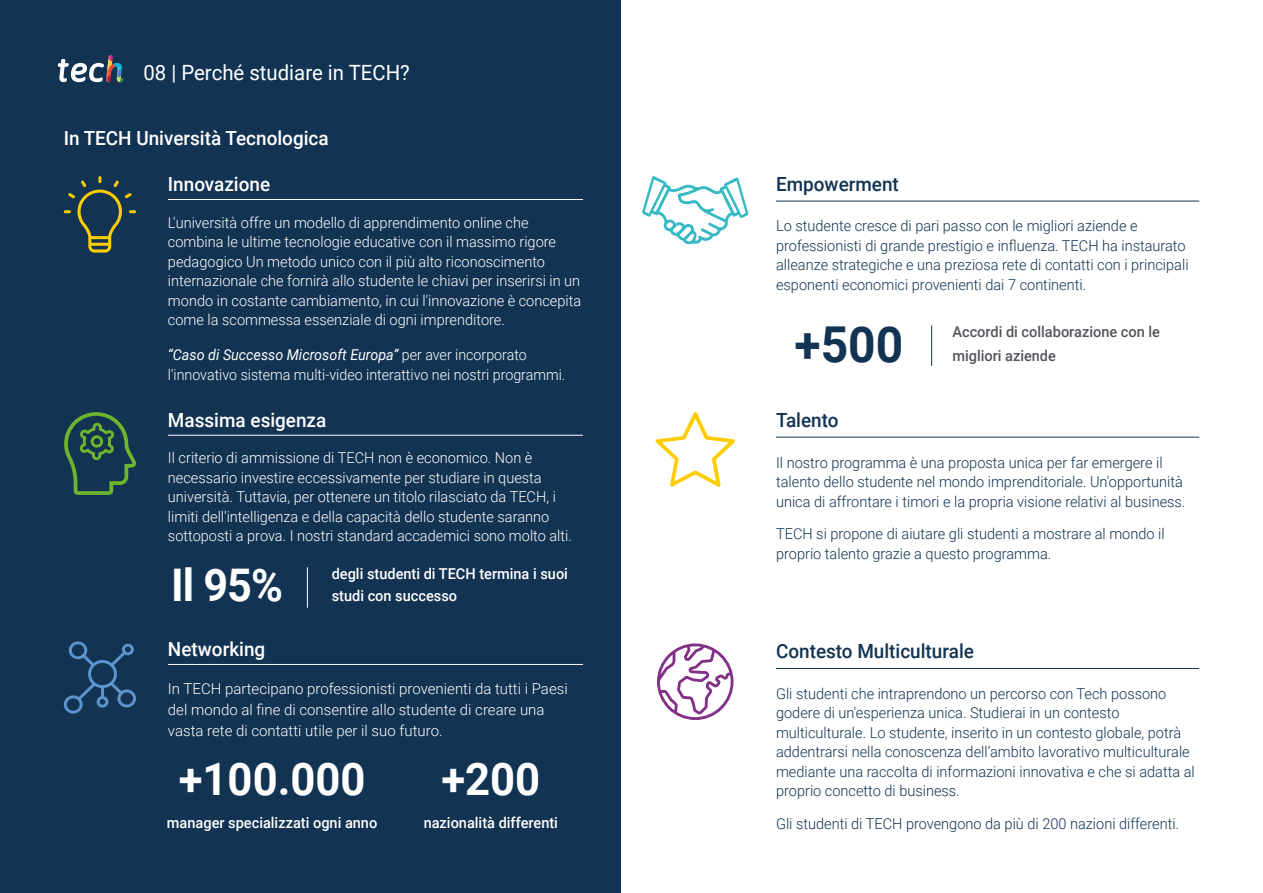
<style>
.page{position:relative;width:1263px;height:893px;background:#fff}
.page>*{position:absolute;margin:0;border:0;box-sizing:border-box;transform-origin:0 0}
.t1{font:700 49.5px "Roboto";color:#123352}
.t2{font:700 45px "Roboto";color:#fff}
.t3{font:700 45px "Roboto";color:#fff;scale:.96 1}
.t4{font:21px "Roboto";color:#fff}
.t5{font:500 19.5px "Roboto";color:#fff}
.t6{font:500 19.5px "Roboto";color:#123352}
.t7{font:300 15px/19.5px "Roboto";color:#123352}
.t8{font:300 15px/19.5px "Roboto";color:#fff}
.t9{font:300 15px/19.5px "Roboto";color:#fff;scale:.95 1}
.t10{font:500 15px "Roboto";color:#fff}
.t11{font:500 15px "Roboto";color:#52555b}
.s1{font-weight:400;font-style:italic}
</style>
<div class="page">
<div style="left:0;top:0;width:621px;height:893px;background:#123352"></div>
<hr style="left:1262px;top:344px;width:1px;height:549px;background:#123352">
<svg style="left:58px;top:55px;width:65px;height:28px"></svg>
<hr style="left:776px;top:201px;width:423px;height:1px;background:#123352">
<hr style="left:931px;top:326px;width:1px;height:40px;background:#123352">
<hr style="left:168px;top:664px;width:415px;height:1px;background:#fff">
<hr style="left:168px;top:199px;width:415px;height:1px;background:#fff">
<hr style="left:307px;top:567px;width:1px;height:41px;background:#fff">
<hr style="left:168px;top:435px;width:415px;height:1px;background:#fff">
<svg style="left:64px;top:412px;width:72px;height:83px"></svg>
<hr style="left:776px;top:668px;width:423px;height:1px;background:#123352">
<hr style="left:776px;top:437px;width:423px;height:1px;background:#123352">
<svg style="left:64px;top:176px;width:72px;height:77px"></svg>
<svg style="left:64px;top:641px;width:72px;height:73px"></svg>
<svg style="left:642px;top:176px;width:107px;height:68px"></svg>
<svg style="left:657px;top:643px;width:76px;height:77px"></svg>
<svg style="left:655px;top:412px;width:80px;height:75px"></svg>
<h3 class="t4" style="left:144px;top:57px;width:268px">08 | Perché studiare in TECH?</h3>
<h3 class="t5" style="left:64px;top:125px;width:266px">In TECH Università Tecnologica</h3>
<h3 class="t5" style="left:168px;top:170px;width:104px">Innovazione</h3>
<p class="t8" style="left:168px;top:212px;width:415px">L'università offre un modello di apprendimento online che combina le ultime tecnologie educative con il massimo rigore pedagogico Un metodo unico con il più alto riconoscimento internazionale che fornirà allo studente le chiavi per inserirsi in un mondo in costante cambiamento, in cui l'innovazione è concepita come la scommessa essenziale di ogni imprenditore.</p>
<p class="t9" style="left:168px;top:344px;width:420px"><span class="s1">“Caso di Successo Microsoft Europa”</span> per aver incorporato l'innovativo sistema multi-video interattivo nei nostri programmi.</p>
<h3 class="t5" style="left:168px;top:406px;width:160px">Massima esigenza</h3>
<p class="t8" style="left:168px;top:448px;width:405px">Il criterio di ammissione di TECH non è economico. Non è necessario investire eccessivamente per studiare in questa università. Tuttavia, per ottenere un titolo rilasciato da TECH, i limiti dell'intelligenza e della capacità dello studente saranno sottoposti a prova. I nostri standard accademici sono molto alti.</p>
<h2 class="t3" style="left:171px;top:553px;width:118px">Il 95%</h2>
<p class="t10" style="left:332px;top:563px;width:238px">degli studenti di TECH termina i suoi</p>
<p class="t10" style="left:332px;top:585px;width:127px">studi con successo</p>
<h3 class="t5" style="left:168px;top:635px;width:99px">Networking</h3>
<p class="t8" style="left:168px;top:678px;width:401px;line-height:21px">In TECH partecipano professionisti provenienti da tutti i Paesi del mondo al fine di consentire allo studente di creare una vasta rete di contatti utile per il suo futuro.</p>
<h2 class="t2" style="left:179px;top:748px;width:188px">+100.000</h2>
<p class="t10" style="left:167px;top:812px;width:212px">manager specializzati ogni anno</p>
<h2 class="t2" style="left:441px;top:748px;width:100px">+200</h2>
<p class="t10" style="left:424px;top:812px;width:136px">nazionalità differenti</p>
<h3 class="t6" style="left:776px;top:170px;width:124px">Empowerment</h3>
<p class="t7" style="left:776px;top:216px;width:414px">Lo studente cresce di pari passo con le migliori aziende e professionisti di grande prestigio e influenza. TECH ha instaurato alleanze strategiche e una preziosa rete di contatti con i principali esponenti economici provenienti dai 7 continenti.</p>
<p class="t11" style="left:952px;top:321px;width:209px">Accordi di collaborazione con le</p>
<h1 class="t1" style="left:794px;top:309px;width:110px">+500</h1>
<p class="t11" style="left:952px;top:345px;width:105px">migliori aziende</p>
<h3 class="t6" style="left:776px;top:406px;width:64px">Talento</h3>
<p class="t7" style="left:776px;top:452px;width:411px">Il nostro programma è una proposta unica per far emergere il talento dello studente nel mondo imprenditoriale. Un'opportunità unica di affrontare i timori e la propria visione relativi al business.</p>
<p class="t7" style="left:776px;top:523px;width:390px">TECH si propone di aiutare gli studenti a mostrare al mondo il proprio talento grazie a questo programma.</p>
<h3 class="t6" style="left:776px;top:637px;width:199px">Contesto Multiculturale</h3>
<p class="t7" style="left:776px;top:683px;width:420px">Gli studenti che intraprendono un percorso con Tech possono godere di un'esperienza unica. Studierai in un contesto multiculturale. Lo studente, inserito in un contesto globale, potrà addentrarsi nella conoscenza dell’ambito lavorativo multiculturale mediante una raccolta di informazioni innovativa e che si adatta al proprio concetto di business.</p>
<p class="t7" style="left:776px;top:813px;width:405px">Gli studenti di TECH provengono da più di 200 nazioni differenti.</p>
</div>
